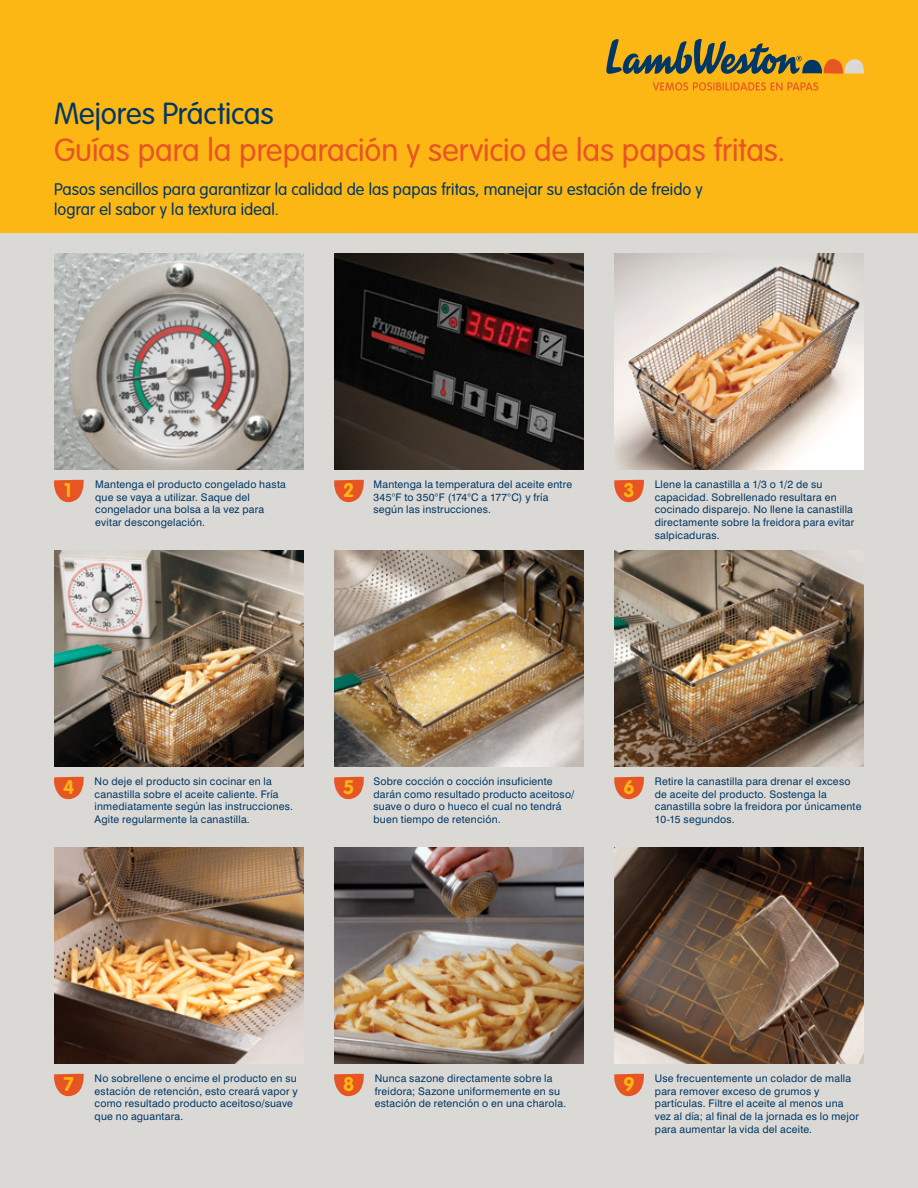
<style>
.page{position:relative;width:918px;height:1188px;background:#fff}
.page>*{position:absolute;margin:0;border:0;box-sizing:border-box;transform-origin:0 0}
.t1{font:300 31.5px "VAG Rounded";color:#e75525}
.t2{font:300 30px "VAG Rounded";color:#003764}
.t3{font:700 19.5px "VAG Rounded";color:#fdb714}
.t4{font:300 16.5px/19.8px "VAG Rounded";letter-spacing:.005em;color:#003764}
.t5{font:10.5px/12.8px "Swiss 721 BT";letter-spacing:.02em;color:#003764}
</style>
<div class="page">
<div style="left:0;top:233px;width:918px;height:955px;background:#dbd9d6"></div>
<div style="left:0;top:0;width:918px;height:233px;background:#fdb714"></div>
<svg style="left:54px;top:1074px;width:30px;height:22px"></svg>
<img style="left:54px;top:847px;width:250px;height:216px">
<svg style="left:334px;top:1074px;width:30px;height:22px"></svg>
<img style="left:334px;top:847px;width:250px;height:216px">
<svg style="left:614px;top:1074px;width:30px;height:22px"></svg>
<img style="left:614px;top:847px;width:250px;height:216px">
<img style="left:614px;top:253px;width:250px;height:216px">
<svg style="left:614px;top:480px;width:30px;height:22px"></svg>
<img style="left:54px;top:253px;width:250px;height:216px">
<svg style="left:54px;top:480px;width:30px;height:22px"></svg>
<img style="left:334px;top:253px;width:250px;height:216px">
<svg style="left:334px;top:480px;width:30px;height:22px"></svg>
<img style="left:334px;top:550px;width:250px;height:216px">
<svg style="left:54px;top:777px;width:30px;height:22px"></svg>
<img style="left:54px;top:550px;width:250px;height:216px">
<svg style="left:334px;top:777px;width:30px;height:22px"></svg>
<img style="left:614px;top:550px;width:250px;height:216px">
<svg style="left:614px;top:777px;width:30px;height:22px"></svg>
<svg style="left:606px;top:39px;width:258px;height:35px"></svg>
<svg style="left:653px;top:82px;width:129px;height:9px"></svg>
<svg style="left:788px;top:82px;width:30px;height:9px"></svg>
<h2 class="t2" style="left:54px;top:96px;width:221px">Mejores Prácticas</h2>
<h1 class="t1" style="left:54px;top:132px;width:733px">Guías para la preparación y servicio de las papas fritas.</h1>
<h3 class="t4" style="left:54px;top:180px;width:650px">Pasos sencillos para garantizar la calidad de las papas fritas, manejar su estación de freido y lograr el sabor y la textura ideal.</h3>
<h3 class="t3" style="left:64px;top:479px;width:9px">1</h3>
<p class="t5" style="left:373px;top:478px;width:200px">Mantenga la temperatura del aceite entre<br>345°F to 350°F (174°C a 177°C) y fría según las instrucciones.</p>
<p class="t5" style="left:95px;top:478px;width:192px">Mantenga el producto congelado hasta que se vaya a utilizar. Saque del congelador una bolsa a la vez para evitar descongelación.</p>
<h3 class="t3" style="left:343px;top:479px;width:13px">2</h3>
<h3 class="t3" style="left:623px;top:479px;width:13px">3</h3>
<p class="t5" style="left:655px;top:478px;width:201px">Llene la canastilla a 1/3 o 1/2 de su capacidad. Sobrellenado resultara en cocinado disparejo. No llene la canastilla directamente sobre la freidora para evitar salpicaduras.</p>
<h3 class="t3" style="left:63px;top:776px;width:13px">4</h3>
<p class="t5" style="left:373px;top:775px;width:202px">Sobre cocción o cocción insuficiente darán como resultado producto aceitoso/ suave o duro o hueco el cual no tendrá buen tiempo de retención.</p>
<p class="t5" style="left:95px;top:775px;width:200px">No deje el producto sin cocinar en la canastilla sobre el aceite caliente. Fría inmediatamente según las instrucciones.<br>Agite regularmente la canastilla.</p>
<h3 class="t3" style="left:343px;top:776px;width:13px">5</h3>
<p class="t5" style="left:655px;top:775px;width:208px">Retire la canastilla para drenar el exceso de aceite del producto. Sostenga la canastilla sobre la freidora por únicamente 10-15 segundos.</p>
<h3 class="t3" style="left:623px;top:776px;width:13px">6</h3>
<h3 class="t3" style="left:343px;top:1073px;width:13px">8</h3>
<p class="t5" style="left:655px;top:1072px;width:206px">Use frecuentemente un colador de malla para remover exceso de grumos y partículas. Filtre el aceite al menos una vez al día; al final de la jornada es lo mejor para aumentar la vida del aceite.</p>
<h3 class="t3" style="left:64px;top:1073px;width:12px">7</h3>
<p class="t5" style="left:375px;top:1072px;width:193px">Nunca sazone directamente sobre la freidora; Sazone uniformemente en su estación de retención o en una charola.</p>
<p class="t5" style="left:95px;top:1072px;width:205px">No sobrellene o encime el producto en su estación de retención, esto creará vapor y como resultado producto aceitoso/suave que no aguantara.</p>
<h3 class="t3" style="left:623px;top:1073px;width:13px">9</h3>
</div>
